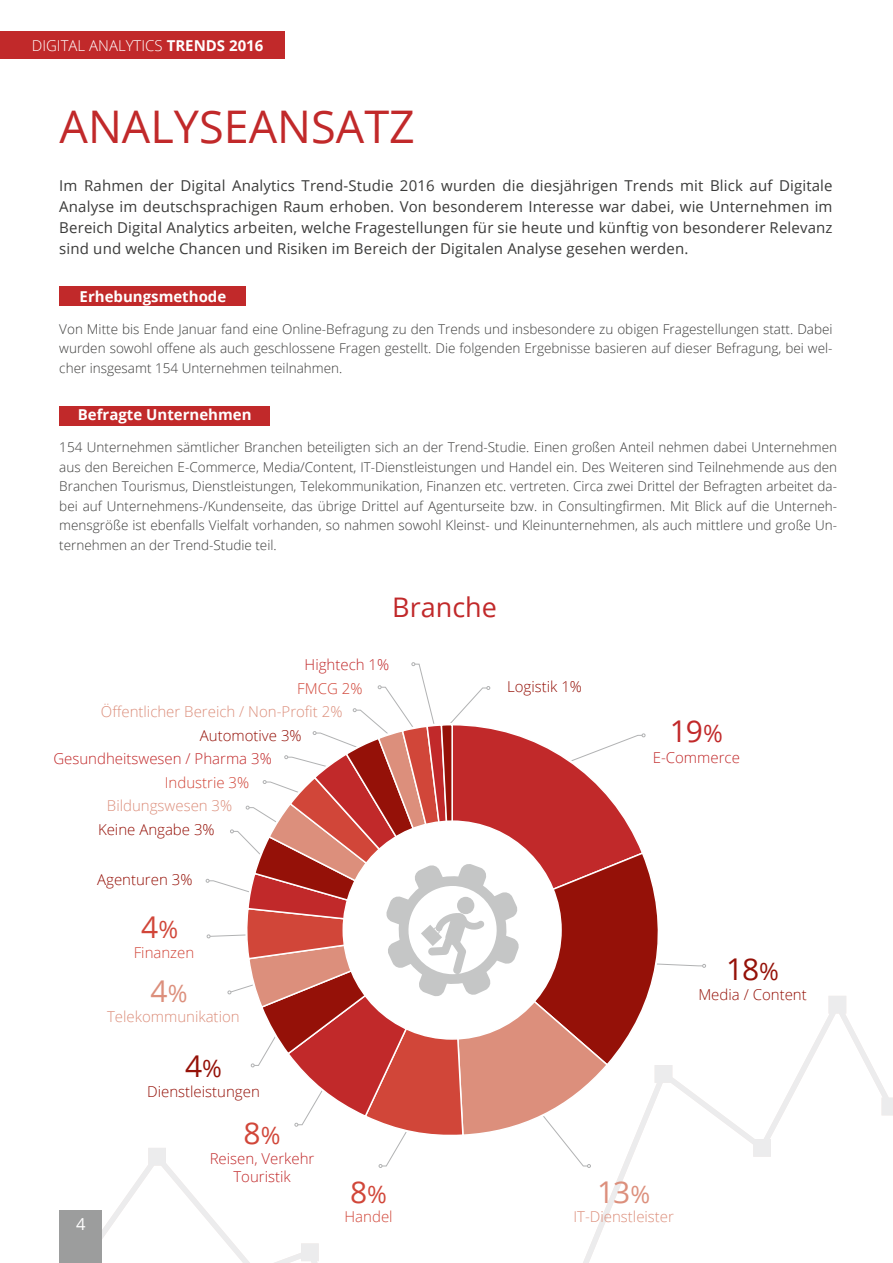
<style>
.page{position:relative;width:893px;height:1263px;background:#fff}
.page>*{position:absolute;margin:0;border:0;box-sizing:border-box;transform-origin:0 0}
.t1{font:45px "Open Sans";color:#c1292a}
.t2{font:30px "Open Sans";color:#d14639}
.t3{font:30px "Open Sans";color:#951108}
.t4{font:30px "Open Sans";color:#dc8f7c}
.t5{font:30px "Open Sans";color:#c1292a}
.t6{font:27px "Open Sans";color:#c1292a}
.t7{font:16.5px "Open Sans";color:#fff}
.t8{font:15px/21px "Open Sans";letter-spacing:.01em;color:#3b3b3a;text-align:justify}
.t9{font:300 15px "Open Sans";color:#dc8f7c}
.t10{font:300 15px "Open Sans";color:#951108}
.t11{font:300 15px/18px "Open Sans";color:#c1292a;text-align:center}
.t12{font:700 15px "Open Sans";color:#fff}
.t13{font:300 15px "Open Sans";color:#d14639}
.t14{font:300 15px "Open Sans";color:#fff}
.t15{font:300 13.5px/19.5px "Open Sans";color:#3b3b3a;text-align:justify}
.s1{font-weight:700}
.s2{font-size:24px}
</style>
<div class="page">
<svg style="left:59px;top:996px;width:834px;height:267px"></svg>
<div style="left:0;top:31px;width:285px;height:28px;background:#c1292a"></div>
<div style="left:60px;top:1210px;width:42px;height:53px;background:#9c9d9d"></div>
<div style="left:60px;top:286px;width:186px;height:20px;background:#c1292a"></div>
<div style="left:60px;top:406px;width:210px;height:19px;background:#c1292a"></div>
<svg style="left:206px;top:662px;width:500px;height:506px"></svg>
<p class="t14" style="left:32px;top:35px;width:233px">DIGITAL ANALYTICS <span class="s1">TRENDS 2016</span></p>
<h1 class="t1" style="left:60px;top:96px;width:357px">ANALYSEANSATZ</h1>
<p class="t8" style="left:59px;top:175px;width:775px">Im Rahmen der Digital Analytics Trend-Studie 2016 wurden die diesjährigen Trends mit Blick auf Digitale Analyse im deutschsprachigen Raum erhoben. Von besonderem Interesse war dabei, wie Unternehmen im Bereich Digital Analytics arbeiten, welche Fragestellungen für sie heute und künftig von besonderer Relevanz sind und welche Chancen und Risiken im Bereich der Digitalen Analyse gesehen werden.</p>
<p class="t12" style="left:80px;top:286px;width:148px">Erhebungsmethode</p>
<p class="t15" style="left:59px;top:318px;width:775px">Von Mitte bis Ende Januar fand eine Online-Befragung zu den Trends und insbesondere zu obigen Fragestellungen statt. Dabei wurden sowohl offene als auch geschlossene Fragen gestellt. Die folgenden Ergebnisse basieren auf dieser Befragung, bei wel&shy;cher insgesamt 154 Unternehmen teilnahmen.</p>
<p class="t12" style="left:78px;top:404px;width:175px">Befragte Unternehmen</p>
<p class="t15" style="left:59px;top:437px;width:779px">154 Unternehmen sämtlicher Branchen beteiligten sich an der Trend-Studie. Einen großen Anteil nehmen dabei Unternehmen aus den Bereichen E-Commerce, Media/Content, IT-Dienstleistungen und Handel ein. Des Weiteren sind Teilnehmende aus den Branchen Tourismus, Dienstleistungen, Telekommunikation, Finanzen etc. vertreten. Circa zwei Drittel der Befragten arbeitet da&shy;bei auf Unternehmens-/Kundenseite, das übrige Drittel auf Agenturseite bzw. in Consultingfirmen. Mit Blick auf die Unterneh&shy;mensgröße ist ebenfalls Vielfalt vorhanden, so nahmen sowohl Kleinst- und Kleinunternehmen, als auch mittlere und große Un&shy;ternehmen an der Trend-Studie teil.</p>
<h3 class="t6" style="left:392px;top:589px;width:106px">Branche</h3>
<p class="t11" style="left:305px;top:655px;width:86px">Hightech 1%</p>
<p class="t13" style="left:297px;top:678px;width:67px">FMCG 2%</p>
<p class="t9" style="left:101px;top:701px;width:243px">Öffentlicher Bereich / Non-Profit 2%</p>
<p class="t10" style="left:200px;top:725px;width:103px">Automotive 3%</p>
<p class="t11" style="left:53px;top:749px;width:220px">Gesundheitswesen / Pharma 3%</p>
<p class="t13" style="left:165px;top:772px;width:86px">Industrie 3%</p>
<p class="t9" style="left:107px;top:796px;width:127px">Bildungswesen 3%</p>
<p class="t10" style="left:98px;top:819px;width:118px">Keine Angabe 3%</p>
<p class="t10" style="left:97px;top:869px;width:97px">Agenturen 3%</p>
<h2 class="t2" style="left:141px;top:907px;width:38px">4<span class="s2">%</span></h2>
<p class="t13" style="left:134px;top:942px;width:62px">Finanzen</p>
<h2 class="t4" style="left:151px;top:971px;width:38px">4<span class="s2">%</span></h2>
<p class="t9" style="left:107px;top:1006px;width:134px">Telekommunikation</p>
<h2 class="t3" style="left:185px;top:1045px;width:38px">4<span class="s2">%</span></h2>
<p class="t10" style="left:147px;top:1081px;width:114px">Dienstleistungen</p>
<p class="t7" style="left:76px;top:1213px;width:11px">4</p>
<h2 class="t2" style="left:244px;top:1113px;width:38px">8<span class="s2">%</span></h2>
<p class="t11" style="left:210px;top:1149px;width:106px">Reisen, Verkehr<br>Touristik</p>
<h2 class="t2" style="left:350px;top:1171px;width:38px">8<span class="s2">%</span></h2>
<p class="t13" style="left:344px;top:1207px;width:50px">Handel</p>
<p class="t10" style="left:507px;top:676px;width:76px">Logistik 1%</p>
<h2 class="t5" style="left:670px;top:711px;width:54px">19<span class="s2">%</span></h2>
<p class="t11" style="left:653px;top:748px;width:89px">E-Commerce</p>
<h2 class="t3" style="left:726px;top:948px;width:54px">18<span class="s2">%</span></h2>
<p class="t10" style="left:698px;top:984px;width:110px">Media / Content</p>
<h2 class="t4" style="left:597px;top:1171px;width:54px">13<span class="s2">%</span></h2>
<p class="t9" style="left:573px;top:1207px;width:102px">IT-Dienstleister</p>
</div>
